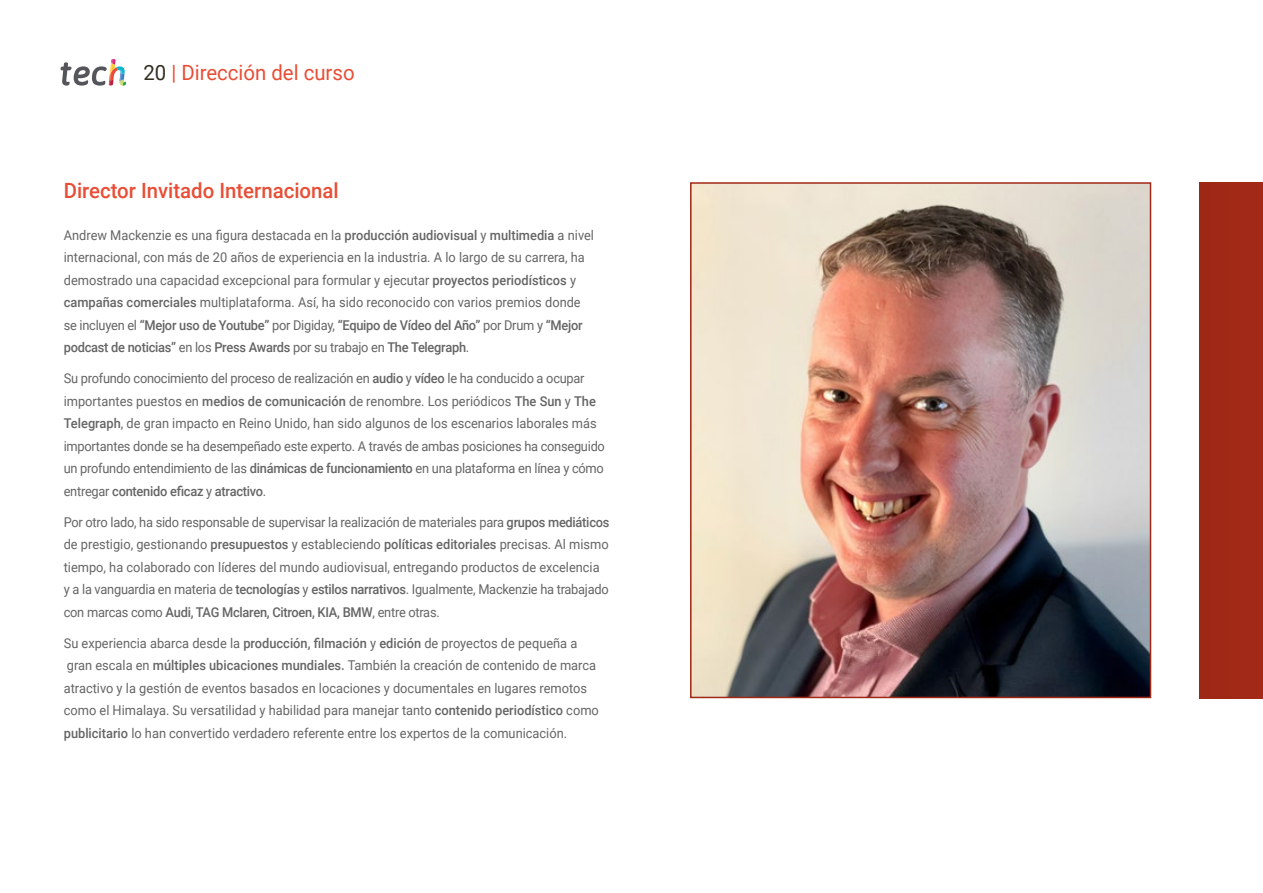
<style>
.page{position:relative;width:1263px;height:893px;background:#fff}
.page>*{position:absolute;margin:0;border:0;box-sizing:border-box;transform-origin:0 0}
.t1{font:500 21px "Roboto";color:#e94d35}
.t2{font:21px "Roboto";color:#e94d35}
.t3{font:13.5px/22.5px "Roboto";color:#656565;scale:.95 1}
.t4{font:13.5px/22.5px "Roboto";letter-spacing:-.02em;color:#656565;scale:.95 1}
.s1{color:#312e20}
.s2{font-weight:500}
</style>
<div class="page">
<svg style="left:61px;top:59px;width:65px;height:27px"></svg>
<img style="left:693px;top:185px;width:455px;height:510px">
<div style="left:690px;top:182px;width:461px;height:516px;border:2px solid #a02817"></div>
<div style="left:1199px;top:182px;width:64px;height:516px;background:#a02916"></div>
<h1 class="t2" style="left:144px;top:57px;width:213px"><span class="s1">20</span> | Dirección del curso</h1>
<h1 class="t1" style="left:64px;top:176px;width:276px">Director Invitado Internacional</h1>
<p class="t3" style="left:64px;top:223px;width:560px">Andrew Mackenzie es una figura destacada en la <span class="s2">producción audiovisual</span> y <span class="s2">multimedia</span> a nivel internacional, con más de 20 años de experiencia en la industria. A lo largo de su carrera, ha demostrado una capacidad excepcional para formular y ejecutar <span class="s2">proyectos periodísticos</span> y <span class="s2">campañas comerciales</span> multiplataforma. Así, ha sido reconocido con varios premios donde se incluyen el <span class="s2">“Mejor uso de Youtube”</span> por Digiday, <span class="s2">“Equipo de Vídeo del Año”</span> por Drum y <span class="s2">“Mejor podcast de noticias”</span> en los <span class="s2">Press Awards</span> por su trabajo en <span class="s2">The Telegraph</span>.</p>
<p class="t4" style="left:64px;top:367px;width:571px">Su profundo conocimiento del proceso de realización en <span class="s2">audio</span> y <span class="s2">vídeo</span> le ha conducido a ocupar importantes puestos en <span class="s2">medios de comunicación</span> de renombre. Los periódicos <span class="s2">The Sun</span> y <span class="s2">The Telegraph</span>, de gran impacto en Reino Unido, han sido algunos de los escenarios laborales más importantes donde se ha desempeñado este experto. A través de ambas posiciones ha conseguido un profundo entendimiento de las <span class="s2">dinámicas de funcionamiento</span> en una plataforma en línea y cómo entregar <span class="s2">contenido eficaz</span> y <span class="s2">atractivo</span>.</p>
<p class="t3" style="left:64px;top:510px;width:576px">Por otro lado, ha sido responsable de supervisar la realización de materiales para <span class="s2">grupos mediáticos </span>de prestigio, gestionando <span class="s2">presupuestos</span> y estableciendo <span class="s2">políticas editoriales</span> precisas. Al mismo tiempo, ha colaborado con líderes del mundo audiovisual, entregando productos de excelencia<br>y a la vanguardia en materia de <span class="s2">tecnologías</span> y <span class="s2">estilos narrativos</span>. Igualmente, Mackenzie ha trabajado con marcas como <span class="s2">Audi, TAG Mclaren, Citroen, KIA, BMW</span>, entre otras.</p>
<p class="t3" style="left:64px;top:631px;width:565px">Su experiencia abarca desde la <span class="s2">producción, filmación</span> y <span class="s2">edición</span> de proyectos de pequeña a gran escala en <span class="s2">múltiples ubicaciones mundiales.</span> También la creación de contenido de marca atractivo y la gestión de eventos basados en locaciones y documentales en lugares remotos como el Himalaya. Su versatilidad y habilidad para manejar tanto <span class="s2">contenido periodístico</span> como <span class="s2">publicitario</span> lo han convertido verdadero referente entre los expertos de la comunicación.</p>
</div>
